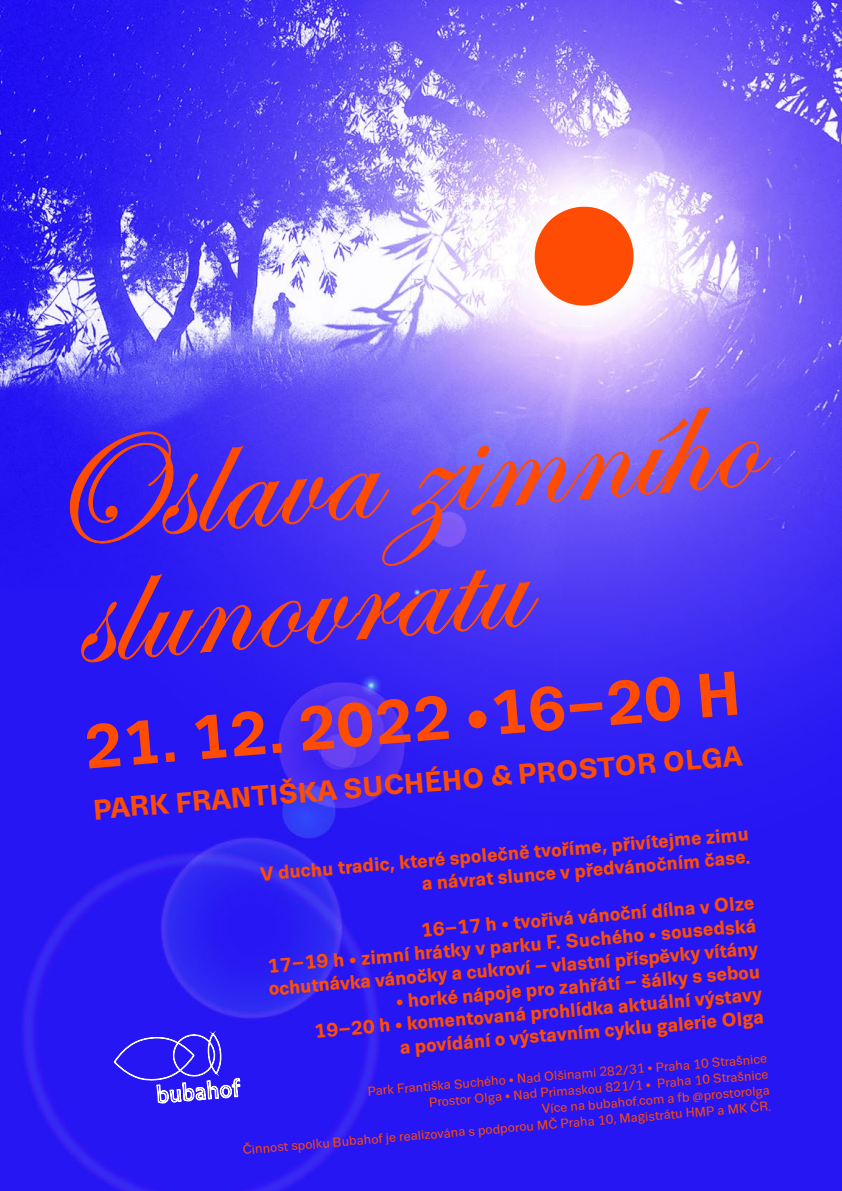
<style>
.page{position:relative;width:842px;height:1191px;background:#fff}
.page>*{position:absolute;margin:0;border:0;box-sizing:border-box;transform-origin:0 0}
.t1{font:159px/120.4px "Edwardian Script ITC";color:#fe4c04}
.t2{font:700 62px "Trivia Sans";color:#fe4c04}
.t3{font:700 28.3px "Trivia Sans";color:#fe4c04}
.t4{font:700 19.5px/22.8px "Trivia Sans";color:#fe4c04;text-align:right}
.t5{font:13px/15.9px "Trivia Sans";color:#fe4c04;text-align:right}
</style>
<div class="page">
<img style="left:0;top:0;width:842px;height:1191px">
<svg style="left:70px;top:407px;width:701px;height:255px;background:#553bea"></svg>
<svg style="left:533px;top:205px;width:103px;height:103px"></svg>
<svg style="left:114px;top:1033px;width:126px;height:75px;background:#4638f4"></svg>
<h1 class="t1" style="left:26px;top:444px;width:728px;rotate:-5deg">Oslava zimního slunovratu</h1>
<h2 class="t2" style="left:81px;top:715px;width:660px;rotate:-5deg">21. 12. 2022 •16–20 H</h2>
<h3 class="t3" style="left:92px;top:795px;width:652px;rotate:-5deg">PARK FRANTIŠKA SUCHÉHO &amp; PROSTOR OLGA</h3>
<p class="t4" style="left:260px;top:864px;width:491px;line-height:23.3px;rotate:-5deg">V duchu tradic, které společně tvoříme, přivítejme zimu a návrat slunce v předvánočním čase.</p>
<p class="t4" style="left:264px;top:933px;width:493px;text-align:justify;text-indent:157px;rotate:-5deg">16–17 h • tvořivá vánoční dílna v Olze 17–19 h • zimní hrátky v parku F. Suchého • sousedská ochutnávka vánočky a cukroví – vlastní příspěvky vítány</p>
<p class="t4" style="left:311px;top:998px;width:450px;rotate:-5deg">• horké nápoje pro zahřátí – šálky s sebou<br>19–20 h • komentovaná prohlídka aktuální výstavy a povídání o výstavním cyklu galerie Olga</p>
<p class="t5" style="left:238px;top:1095px;width:532px;rotate:-5deg">Park Františka Suchého • Nad Olšinami 282/31 • Praha 10 Strašnice<br>Prostor Olga • Nad Primaskou 821/1 • Praha 10 Strašnice<br>Více na bubahof.com a fb @prostorolga<br>Činnost spolku Bubahof je realizována s podporou MČ Praha 10, Magistrátu HMP a MK ČR.</p>
</div>
